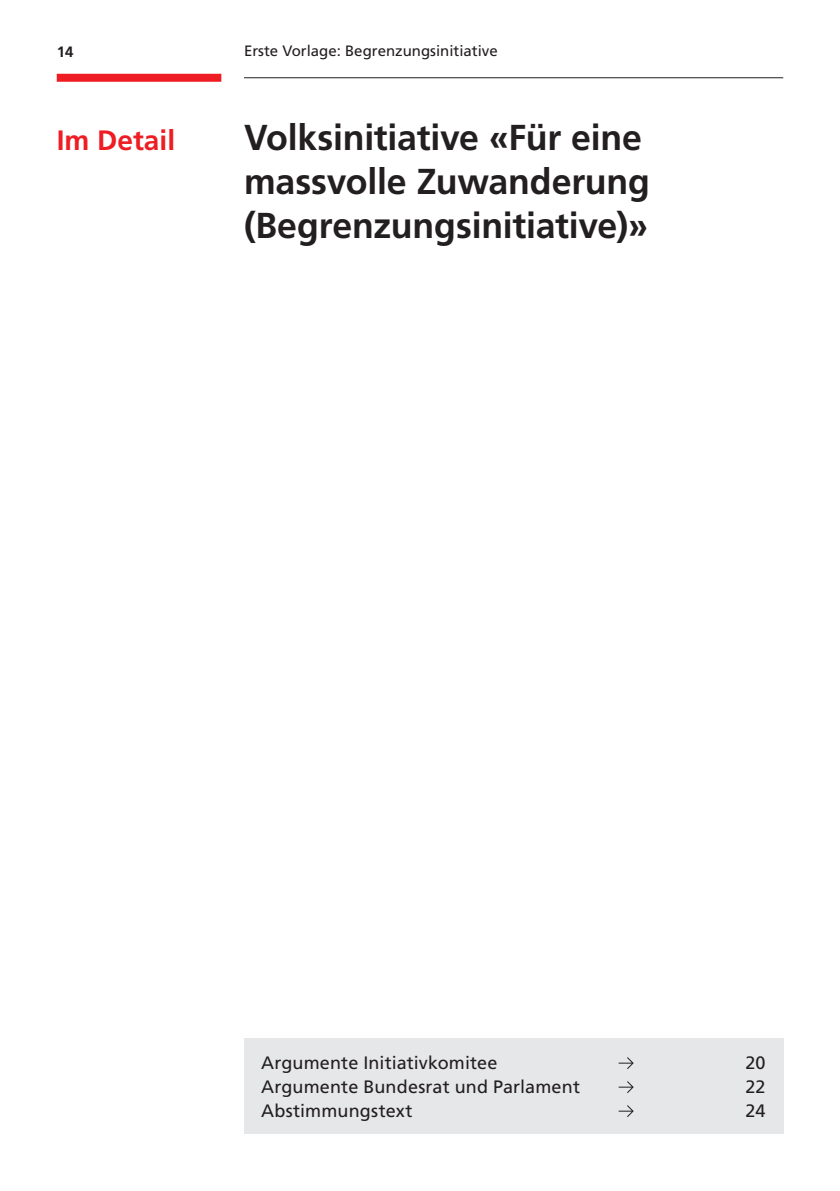
<style>
.page{position:relative;width:840px;height:1191px;background:#fff}
.page>*{position:absolute;margin:0;border:0;box-sizing:border-box;transform-origin:0 0}
.t1{font:700 36px/44px "Frutiger LT Pro";letter-spacing:-.005em;color:#231f20}
.t2{font:700 28px "Frutiger LT Pro";color:#ee1d23}
.t3{font:18px "Frutiger LT Pro";letter-spacing:.01em;color:#231f20}
.t4{font:15px "Frutiger LT Pro";color:#231f20}
.t5{font:700 15px "Frutiger LT Pro";color:#231f20}
</style>
<div class="page">
<hr style="left:244px;top:77px;width:538px;height:1px;background:#231f20">
<div style="left:57px;top:74px;width:164px;height:8px;background:#ee1d23"></div>
<div style="left:244px;top:1038px;width:538px;height:96px;background:#e6e7e9"></div>
<svg style="left:618px;top:1057px;width:15px;height:12px"></svg>
<svg style="left:618px;top:1081px;width:15px;height:12px"></svg>
<svg style="left:618px;top:1105px;width:15px;height:12px"></svg>
<p class="t5" style="left:57px;top:46px;width:18px">14</p>
<p class="t4" style="left:244px;top:42px;width:255px">Erste Vorlage: Begrenzungsinitiative</p>
<h2 class="t2" style="left:57px;top:130px;width:120px">Im Detail</h2>
<h1 class="t1" style="left:244px;top:119px;width:407px">Volksinitiative «Für eine massvolle Zuwanderung (Begrenzungsinitiative)»</h1>
<p class="t3" style="left:261px;top:1052px;width:238px">Argumente Initiativkomitee</p>
<p class="t3" style="left:745px;top:1052px;width:22px">20</p>
<p class="t3" style="left:261px;top:1076px;width:320px">Argumente Bundesrat und Parlament</p>
<p class="t3" style="left:745px;top:1076px;width:22px">22</p>
<p class="t3" style="left:261px;top:1100px;width:153px">Abstimmungstext</p>
<p class="t3" style="left:745px;top:1100px;width:22px">24</p>
</div>
